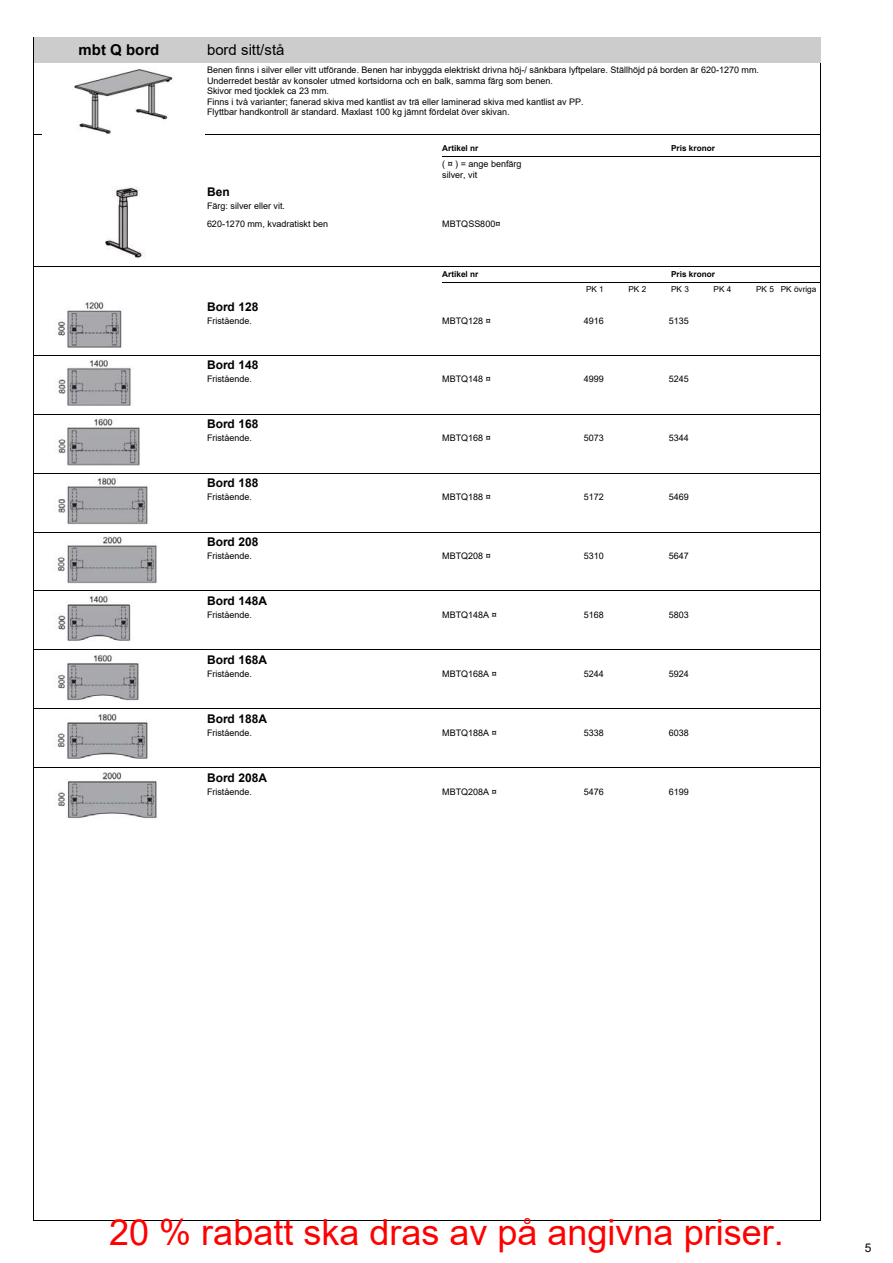
<style>
.page{position:relative;width:893px;height:1263px;background:#fff}
.page>*{position:absolute;margin:0;border:0;box-sizing:border-box;transform-origin:0 0}
.t1{font:36px "Arial";color:#f00}
.t2{font:15px "Arial";color:#000}
.t3{font:700 15px "Arial";letter-spacing:.005em;color:#000}
.t4{font:700 12px "Arial";color:#000}
.t5{font:12px "Arial";color:#000}
.t6{font:9px/10.5px "Arial";color:#000}
.t7{font:700 8.25px "Arial";letter-spacing:.005em;color:#000}
.t8{font:8.25px "Arial";letter-spacing:.005em;color:#000}
</style>
<div class="page">
<hr style="left:820px;top:26px;width:1px;height:1195px;background:#000">
<hr style="left:34px;top:1220px;width:787px;height:1px;background:#000">
<hr style="left:34px;top:25px;width:1px;height:1195px;background:#000">
<hr style="left:20px;top:36px;width:821px;height:1px;background:#fff">
<div style="left:34px;top:37px;width:170px;height:26px;background:#ccc"></div>
<div style="left:204px;top:37px;width:617px;height:26px;background:#ccc"></div>
<hr style="left:34px;top:135px;width:787px;height:1px;background:#000">
<hr style="left:442px;top:157px;width:379px;height:1px;background:#000">
<hr style="left:34px;top:266px;width:787px;height:1px;background:#000">
<hr style="left:442px;top:282px;width:379px;height:1px;background:#000">
<hr style="left:34px;top:355px;width:787px;height:1px;background:#000">
<hr style="left:34px;top:414px;width:787px;height:1px;background:#000">
<hr style="left:34px;top:473px;width:787px;height:1px;background:#000">
<hr style="left:34px;top:532px;width:787px;height:1px;background:#000">
<hr style="left:34px;top:591px;width:787px;height:1px;background:#000">
<hr style="left:34px;top:650px;width:787px;height:1px;background:#000">
<hr style="left:34px;top:709px;width:787px;height:1px;background:#000">
<hr style="left:34px;top:767px;width:787px;height:1px;background:#000">
<img style="left:74px;top:69px;width:99px;height:65px">
<img style="left:105px;top:187px;width:40px;height:71px">
<img style="left:58px;top:302px;width:64px;height:46px">
<img style="left:58px;top:360px;width:73px;height:46px">
<img style="left:58px;top:419px;width:82px;height:46px">
<img style="left:58px;top:478px;width:90px;height:46px">
<img style="left:57px;top:537px;width:100px;height:46px">
<img style="left:58px;top:596px;width:73px;height:45px">
<img style="left:57px;top:654px;width:82px;height:47px">
<img style="left:57px;top:713px;width:91px;height:46px">
<img style="left:58px;top:772px;width:99px;height:47px">
<h2 class="t3" style="left:79px;top:41px;width:82px">mbt Q bord</h2>
<h2 class="t2" style="left:207px;top:41px;width:79px">bord sitt/stå</h2>
<p class="t6" style="left:207px;top:65px;width:553px">Benen finns i silver eller vitt utförande. Benen har inbyggda elektriskt drivna höj-/ sänkbara lyftpelare. Ställhöjd på borden är 620-1270 mm.<br>Underredet består av konsoler utmed kortsidorna och en balk, samma färg som benen.<br>Skivor med tjocklek ca 23 mm.<br>Finns i två varianter; fanerad skiva med kantlist av trä eller laminerad skiva med kantlist av PP.<br>Flyttbar handkontroll är standard. Maxlast 100 kg jämnt fördelat över skivan.</p>
<p class="t7" style="left:442px;top:143px;width:38px">Artikel nr</p>
<p class="t7" style="left:671px;top:143px;width:45px">Pris kronor</p>
<p class="t6" style="left:442px;top:159px;width:81px">( ¤ ) = ange benfärg silver, vit</p>
<h3 class="t4" style="left:207px;top:185px;width:24px">Ben</h3>
<p class="t6" style="left:207px;top:197px;width:123px;line-height:18px">Färg: silver eller vit.<br>620-1270 mm, kvadratiskt ben</p>
<p class="t6" style="left:442px;top:219px;width:60px">MBTQSS800¤</p>
<p class="t7" style="left:442px;top:269px;width:38px">Artikel nr</p>
<p class="t7" style="left:671px;top:269px;width:45px">Pris kronor</p>
<p class="t8" style="left:586px;top:285px;width:19px">PK 1</p>
<p class="t8" style="left:628px;top:285px;width:19px">PK 2</p>
<p class="t8" style="left:671px;top:285px;width:19px">PK 3</p>
<p class="t8" style="left:713px;top:285px;width:19px">PK 4</p>
<p class="t8" style="left:756px;top:285px;width:62px">PK 5 PK övriga</p>
<h3 class="t4" style="left:207px;top:300px;width:53px">Bord 128</h3>
<p class="t6" style="left:207px;top:315px;width:46px">Fristående.</p>
<p class="t6" style="left:442px;top:315px;width:50px">MBTQ128 ¤</p>
<p class="t6" style="left:584px;top:315px;width:22px">4916</p>
<p class="t6" style="left:669px;top:315px;width:22px">5135</p>
<h3 class="t4" style="left:207px;top:359px;width:53px">Bord 148</h3>
<p class="t6" style="left:207px;top:374px;width:46px">Fristående.</p>
<p class="t6" style="left:442px;top:374px;width:50px">MBTQ148 ¤</p>
<p class="t6" style="left:584px;top:374px;width:22px">4999</p>
<p class="t6" style="left:669px;top:374px;width:22px">5245</p>
<h3 class="t4" style="left:207px;top:417px;width:53px">Bord 168</h3>
<p class="t6" style="left:207px;top:433px;width:46px">Fristående.</p>
<p class="t6" style="left:442px;top:433px;width:50px">MBTQ168 ¤</p>
<p class="t6" style="left:584px;top:433px;width:22px">5073</p>
<p class="t6" style="left:669px;top:433px;width:22px">5344</p>
<h3 class="t4" style="left:207px;top:476px;width:53px">Bord 188</h3>
<p class="t6" style="left:207px;top:492px;width:46px">Fristående.</p>
<p class="t6" style="left:442px;top:492px;width:50px">MBTQ188 ¤</p>
<p class="t6" style="left:584px;top:492px;width:22px">5172</p>
<p class="t6" style="left:669px;top:492px;width:22px">5469</p>
<h3 class="t4" style="left:207px;top:535px;width:53px">Bord 208</h3>
<p class="t6" style="left:207px;top:551px;width:46px">Fristående.</p>
<p class="t6" style="left:442px;top:551px;width:50px">MBTQ208 ¤</p>
<p class="t6" style="left:584px;top:551px;width:22px">5310</p>
<p class="t6" style="left:669px;top:551px;width:22px">5647</p>
<h3 class="t4" style="left:207px;top:594px;width:61px">Bord 148A</h3>
<p class="t6" style="left:207px;top:610px;width:46px">Fristående.</p>
<p class="t6" style="left:442px;top:610px;width:56px">MBTQ148A ¤</p>
<p class="t6" style="left:584px;top:610px;width:22px">5168</p>
<p class="t6" style="left:669px;top:610px;width:22px">5803</p>
<h3 class="t4" style="left:207px;top:653px;width:61px">Bord 168A</h3>
<p class="t6" style="left:207px;top:668px;width:46px">Fristående.</p>
<p class="t6" style="left:442px;top:668px;width:56px">MBTQ168A ¤</p>
<p class="t6" style="left:584px;top:668px;width:22px">5244</p>
<p class="t6" style="left:669px;top:668px;width:22px">5924</p>
<h3 class="t4" style="left:207px;top:712px;width:61px">Bord 188A</h3>
<p class="t6" style="left:207px;top:727px;width:46px">Fristående.</p>
<p class="t6" style="left:442px;top:727px;width:56px">MBTQ188A ¤</p>
<p class="t6" style="left:584px;top:727px;width:22px">5338</p>
<p class="t6" style="left:669px;top:727px;width:22px">6038</p>
<h3 class="t4" style="left:207px;top:771px;width:61px">Bord 208A</h3>
<p class="t6" style="left:207px;top:786px;width:46px">Fristående.</p>
<p class="t6" style="left:442px;top:786px;width:56px">MBTQ208A ¤</p>
<p class="t6" style="left:584px;top:786px;width:22px">5476</p>
<p class="t6" style="left:669px;top:786px;width:22px">6199</p>
<h1 class="t1" style="left:109px;top:1207px;width:676px">20 % rabatt ska dras av på angivna priser.</h1>
<h3 class="t5" style="left:865px;top:1240px;width:8px">5</h3>
</div>
